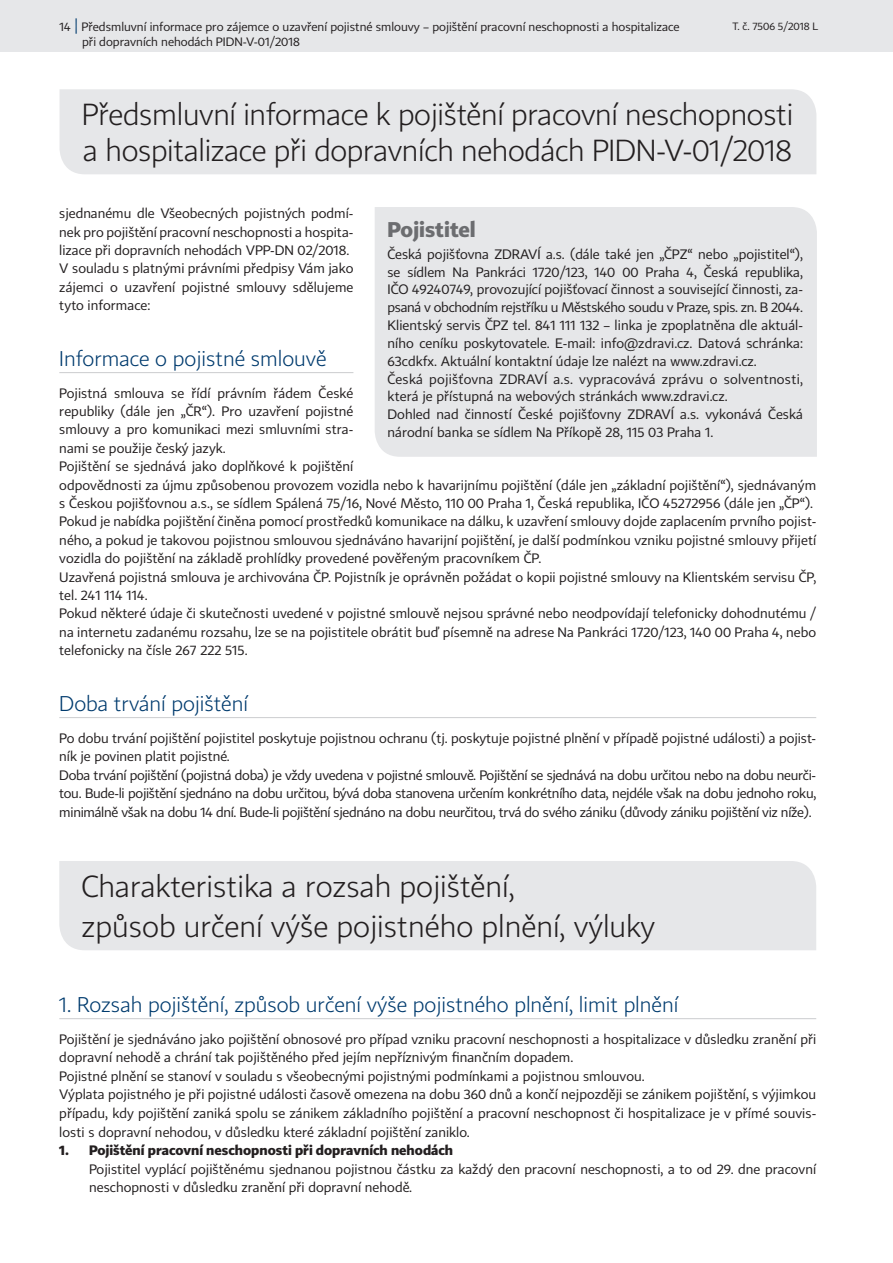
<style>
.page{position:relative;width:893px;height:1263px;background:#fff}
.page>*{position:absolute;margin:0;border:0;box-sizing:border-box;transform-origin:0 0}
.t1{font:30px/40.5px "CP Light";letter-spacing:-.01em;color:#231f20}
.t2{font:21px "CP Light";color:#003b6e}
.t3{font:700 21px "CP";color:#6c6d70}
.t4{font:13.5px/18.5px "CP";letter-spacing:.005em;color:#231f20}
.t5{font:13.5px/18.6px "CP";letter-spacing:-.02em;color:#231f20}
.t6{font:700 13.5px "CP";color:#231f20}
.t7{font:12px/15.3px "CP";color:#231f20}
.t8{font:10.5px "CP";color:#231f20}
.s1{font-size:15px;color:#003b6e}
</style>
<div class="page">
<div style="left:375px;top:207px;width:442px;height:250px;background:#e6e7e9"></div>
<hr style="left:59px;top:372px;width:294px;height:1px;background:#d1d2d4">
<hr style="left:59px;top:717px;width:757px;height:1px;background:#d1d2d4">
<hr style="left:59px;top:1018px;width:757px;height:1px;background:#d1d2d4">
<div style="left:59px;top:861px;width:757px;height:89px;background:#e6e7e9"></div>
<div style="left:60px;top:89px;width:756px;height:85px;background:#e6e7e9"></div>
<div style="left:0;top:0;width:893px;height:51px;background:#e6e7e9"></div>
<p class="t7" style="left:82px;top:19px;width:599px;text-indent:-23px">14 <span class="s1">|</span> Předsmluvní informace pro zájemce o uzavření pojistné smlouvy – pojištění pracovní neschopnosti a hospitalizace při dopravních nehodách PIDN-V-01/2018</p>
<p class="t8" style="left:732px;top:20px;width:87px">T. č. 7506 5/2018 L</p>
<h1 class="t1" style="left:82px;top:96px;width:713px;line-height:36px">Předsmluvní informace k pojištění pracovní neschopnosti a hospitalizace při dopravních nehodách PIDN-V-01/2018</h1>
<p class="t4" style="left:59px;top:204px;width:296px">sjednanému dle Všeobecných pojistných podmí&shy;nek pro pojištění pracovní neschopnosti a hospita&shy;lizace při dopravních nehodách VPP-DN 02/2018.<br>V souladu s platnými právními předpisy Vám jako zájemci o uzavření pojistné smlouvy sdělujeme tyto informace:</p>
<h2 class="t2" style="left:59px;top:345px;width:269px">Informace o pojistné smlouvě</h2>
<p class="t4" style="left:59px;top:383px;width:758px">Pojistná smlouva se řídí právním řádem České<br>republiky (dále jen „ČR“). Pro uzavření pojistné<br>smlouvy a pro komunikaci mezi smluvními stra-<br>nami se použije český jazyk.<br>Pojištění se sjednává jako doplňkové k pojištění<br>odpovědnosti za újmu způsobenou provozem vozidla nebo k havarijnímu pojištění (dále jen „základní pojištění“), sjednávaným s Českou pojišťovnou a.s., se sídlem Spálená 75/16, Nové Město, 110 00 Praha 1, Česká republika, IČO 45272956 (dále jen „ČP“).<br>Pokud je nabídka pojištění činěna pomocí prostředků komunikace na dálku, k uzavření smlouvy dojde zaplacením prvního pojist&shy;ného, a pokud je takovou pojistnou smlouvou sjednáváno havarijní pojištění, je další podmínkou vzniku pojistné smlouvy přijetí vozidla do pojištění na základě prohlídky provedené pověřeným pracovníkem ČP.<br>Uzavřená pojistná smlouva je archivována ČP. Pojistník je oprávněn požádat o kopii pojistné smlouvy na Klientském servisu ČP, tel. 241 114 114.<br>Pokud některé údaje či skutečnosti uvedené v pojistné smlouvě nejsou správné nebo neodpovídají telefonicky dohodnutému / na internetu zadanému rozsahu, lze se na pojistitele obrátit buď písemně na adrese Na Pankráci 1720/123, 140 00 Praha 4, nebo telefonicky na čísle 267 222 515.</p>
<h2 class="t2" style="left:59px;top:690px;width:190px">Doba trvání pojištění</h2>
<p class="t5" style="left:59px;top:728px;width:758px">Po dobu trvání pojištění pojistitel poskytuje pojistnou ochranu (tj. poskytuje pojistné plnění v případě pojistné události) a pojist&shy;ník je povinen platit pojistné.<br>Doba trvání pojištění (pojistná doba) je vždy uvedena v pojistné smlouvě. Pojištění se sjednává na dobu určitou nebo na dobu neurči&shy;tou. Bude-li pojištění sjednáno na dobu určitou, bývá doba stanovena určením konkrétního data, nejdéle však na dobu jednoho roku, minimálně však na dobu 14 dní. Bude-li pojištění sjednáno na dobu neurčitou, trvá do svého zániku (důvody zániku pojištění viz níže).</p>
<h2 class="t3" style="left:387px;top:216px;width:90px">Pojistitel</h2>
<p class="t4" style="left:387px;top:245px;width:417px;line-height:17.9px">Česká pojišťovna ZDRAVÍ a.s. (dále také jen „ČPZ“ nebo „pojistitel“), se sídlem Na Pankráci 1720/123, 140 00 Praha 4, Česká republika, IČO 49240749, provozující pojišťovací činnost a související činnosti, za&shy;psaná v obchodním rejstříku u Městského soudu v Praze, spis. zn. B 2044.<br>Klientský servis ČPZ tel. 841 111 132 – linka je zpoplatněna dle aktuál&shy;ního ceníku poskytovatele. E-mail: info@zdravi.cz. Datová schránka:<br>63cdkfx. Aktuální kontaktní údaje lze nalézt na www.zdravi.cz.<br>Česká pojišťovna ZDRAVÍ a.s. vypracovává zprávu o solventnosti, která je přístupná na webových stránkách www.zdravi.cz.<br>Dohled nad činností České pojišťovny ZDRAVÍ a.s. vykonává Česká národní banka se sídlem Na Příkopě 28, 115 03 Praha 1.</p>
<h1 class="t1" style="left:82px;top:865px;width:575px">Charakteristika a rozsah pojištění,<br>způsob určení výše pojistného plnění, výluky</h1>
<h2 class="t2" style="left:59px;top:991px;width:620px">1. Rozsah pojištění, způsob určení výše pojistného plnění, limit plnění</h2>
<p class="t4" style="left:59px;top:1030px;width:758px">Pojištění je sjednáváno jako pojištění obnosové pro případ vzniku pracovní neschopnosti a hospitalizace v důsledku zranění při dopravní nehodě a chrání tak pojištěného před jejím nepříznivým finančním dopadem.<br>Pojistné plnění se stanoví v souladu s všeobecnými pojistnými podmínkami a pojistnou smlouvou.<br>Výplata pojistného je při pojistné události časově omezena na dobu 360 dnů a končí nejpozději se zánikem pojištění, s výjimkou případu, kdy pojištění zaniká spolu se zánikem základního pojištění a pracovní neschopnost či hospitalizace je v přímé souvis&shy;losti s dopravní nehodou, v důsledku které základní pojištění zaniklo.</p>
<p class="t6" style="left:59px;top:1142px;width:395px">1. Pojištění pracovní neschopnosti při dopravních nehodách</p>
<p class="t4" style="left:89px;top:1159px;width:729px">Pojistitel vyplácí pojištěnému sjednanou pojistnou částku za každý den pracovní neschopnosti, a to od 29. dne pracovní neschopnosti v důsledku zranění při dopravní nehodě.</p>
</div>
